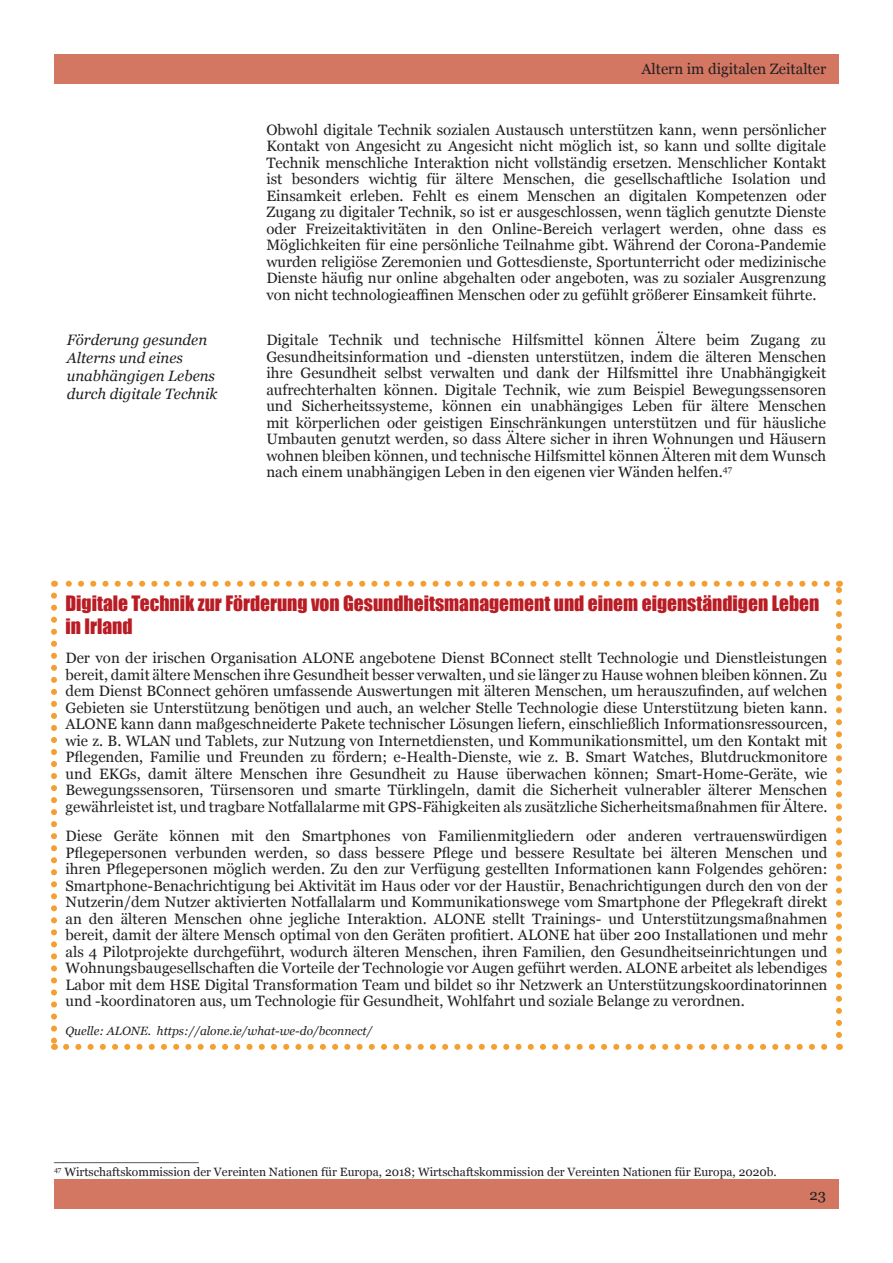
<style>
.page{position:relative;width:893px;height:1263px;background:#fff}
.page>*{position:absolute;margin:0;border:0;box-sizing:border-box;transform-origin:0 0}
.t1{font:19.5px/23.4px "Impact";color:#ba1c24}
.t2{font:15px/16.5px "Georgia";color:#231f20;text-align:justify}
.t3{font:italic 15px/18px "Georgia";color:#231f20}
.t4{font:12px "Georgia";color:#231f20}
.t5{font:italic 12px "Georgia";color:#231f20}
</style>
<div class="page">
<div style="left:54px;top:54px;width:785px;height:29px;background:#d37662"></div>
<div style="left:54px;top:1180px;width:785px;height:29px;background:#d37662"></div>
<svg style="left:66px;top:1044px;width:762px;height:6px"></svg>
<svg style="left:51px;top:596px;width:6px;height:454px"></svg>
<svg style="left:836px;top:581px;width:6px;height:454px"></svg>
<svg style="left:54px;top:581px;width:773px;height:6px"></svg>
<p class="t2" style="left:641px;top:60px;width:186px">Altern im digitalen Zeitalter</p>
<p class="t2" style="left:266px;top:121px;width:561px">Obwohl digitale Technik sozialen Austausch unterstützen kann, wenn persönlicher Kontakt von Angesicht zu Angesicht nicht möglich ist, so kann und sollte digitale Technik menschliche Interaktion nicht vollständig ersetzen. Menschlicher Kontakt ist besonders wichtig für ältere Menschen, die gesellschaftliche Isolation und Einsamkeit erleben. Fehlt es einem Menschen an digitalen Kompetenzen oder Zugang zu digitaler Technik, so ist er ausgeschlossen, wenn täglich genutzte Dienste oder Freizeitaktivitäten in den Online-Bereich verlagert werden, ohne dass es Möglichkeiten für eine persönliche Teilnahme gibt. Während der Corona-Pandemie wurden religiöse Zeremonien und Gottesdienste, Sportunterricht oder medizinische Dienste häufig nur online abgehalten oder angeboten, was zu sozialer Ausgrenzung von nicht technologieaffinen Menschen oder zu gefühlt größerer Einsamkeit führte.</p>
<p class="t3" style="left:67px;top:330px;width:152px">Förderung gesunden<br>Alterns und eines unabhängigen Lebens durch digitale Technik</p>
<p class="t2" style="left:266px;top:331px;width:561px">Digitale Technik und technische Hilfsmittel können Ältere beim Zugang zu Gesundheitsinformation und -diensten unterstützen, indem die älteren Menschen ihre Gesundheit selbst verwalten und dank der Hilfsmittel ihre Unabhängigkeit aufrechterhalten können. Digitale Technik, wie zum Beispiel Bewegungssensoren und Sicherheitssysteme, können ein unabhängiges Leben für ältere Menschen mit körperlichen oder geistigen Einschränkungen unterstützen und für häusliche Umbauten genutzt werden, so dass Ältere sicher in ihren Wohnungen und Häusern wohnen bleiben können, und technische Hilfsmittel können Älteren mit dem Wunsch nach einem unabhängigen Leben in den eigenen vier Wänden helfen.<sup>47</sup></p>
<h1 class="t1" style="left:66px;top:591px;width:755px">Digitale Technik zur Förderung von Gesundheitsmanagement und einem eigenständigen Leben in Irland</h1>
<p class="t2" style="left:66px;top:649px;width:763px">Der von der irischen Organisation ALONE angebotene Dienst BConnect stellt Technologie und Dienstleistungen bereit, damit ältere Menschen ihre Gesundheit besser verwalten, und sie länger zu Hause wohnen bleiben können. Zu dem Dienst BConnect gehören umfassende Auswertungen mit älteren Menschen, um herauszufinden, auf welchen Gebieten sie Unterstützung benötigen und auch, an welcher Stelle Technologie diese Unterstützung bieten kann.<br>ALONE kann dann maßgeschneiderte Pakete technischer Lösungen liefern, einschließlich Informationsressourcen, wie z. B. WLAN und Tablets, zur Nutzung von Internetdiensten, und Kommunikationsmittel, um den Kontakt mit Pflegenden, Familie und Freunden zu fördern; e-Health-Dienste, wie z. B. Smart Watches, Blutdruckmonitore und EKGs, damit ältere Menschen ihre Gesundheit zu Hause überwachen können; Smart-Home-Geräte, wie Bewegungssensoren, Türsensoren und smarte Türklingeln, damit die Sicherheit vulnerabler älterer Menschen gewährleistet ist, und tragbare Notfallalarme mit GPS-Fähigkeiten als zusätzliche Sicherheitsmaßnahmen für Ältere.</p>
<p class="t2" style="left:66px;top:827px;width:763px">Diese Geräte können mit den Smartphones von Familienmitgliedern oder anderen vertrauenswürdigen Pflegepersonen verbunden werden, so dass bessere Pflege und bessere Resultate bei älteren Menschen und ihren Pflegepersonen möglich werden. Zu den zur Verfügung gestellten Informationen kann Folgendes gehören:<br>Smartphone-Benachrichtigung bei Aktivität im Haus oder vor der Haustür, Benachrichtigungen durch den von der Nutzerin/dem Nutzer aktivierten Notfallalarm und Kommunikationswege vom Smartphone der Pflegekraft direkt an den älteren Menschen ohne jegliche Interaktion. ALONE stellt Trainings- und Unterstützungsmaßnahmen bereit, damit der ältere Mensch optimal von den Geräten profitiert. ALONE hat über 200 Installationen und mehr als 4 Pilotprojekte durchgeführt, wodurch älteren Menschen, ihren Familien, den Gesundheitseinrichtungen und Wohnungsbaugesellschaften die Vorteile der Technologie vor Augen geführt werden. ALONE arbeitet als lebendiges Labor mit dem HSE Digital Transformation Team und bildet so ihr Netzwerk an Unterstützungskoordinatorinnen und -koordinatoren aus, um Technologie für Gesundheit, Wohlfahrt und soziale Belange zu verordnen.</p>
<p class="t5" style="left:66px;top:1022px;width:308px">Quelle: ALONE. https://alone.ie/what-we-do/bconnect/</p>
<p class="t2" style="left:54px;top:1147px;width:146px">_______________</p>
<p class="t4" style="left:54px;top:1163px;width:724px"><sup>47</sup> Wirtschaftskommission der Vereinten Nationen für Europa, 2018; Wirtschaftskommission der Vereinten Nationen für Europa, 2020b.</p>
<p class="t2" style="left:810px;top:1186px;width:18px">23</p>
</div>
